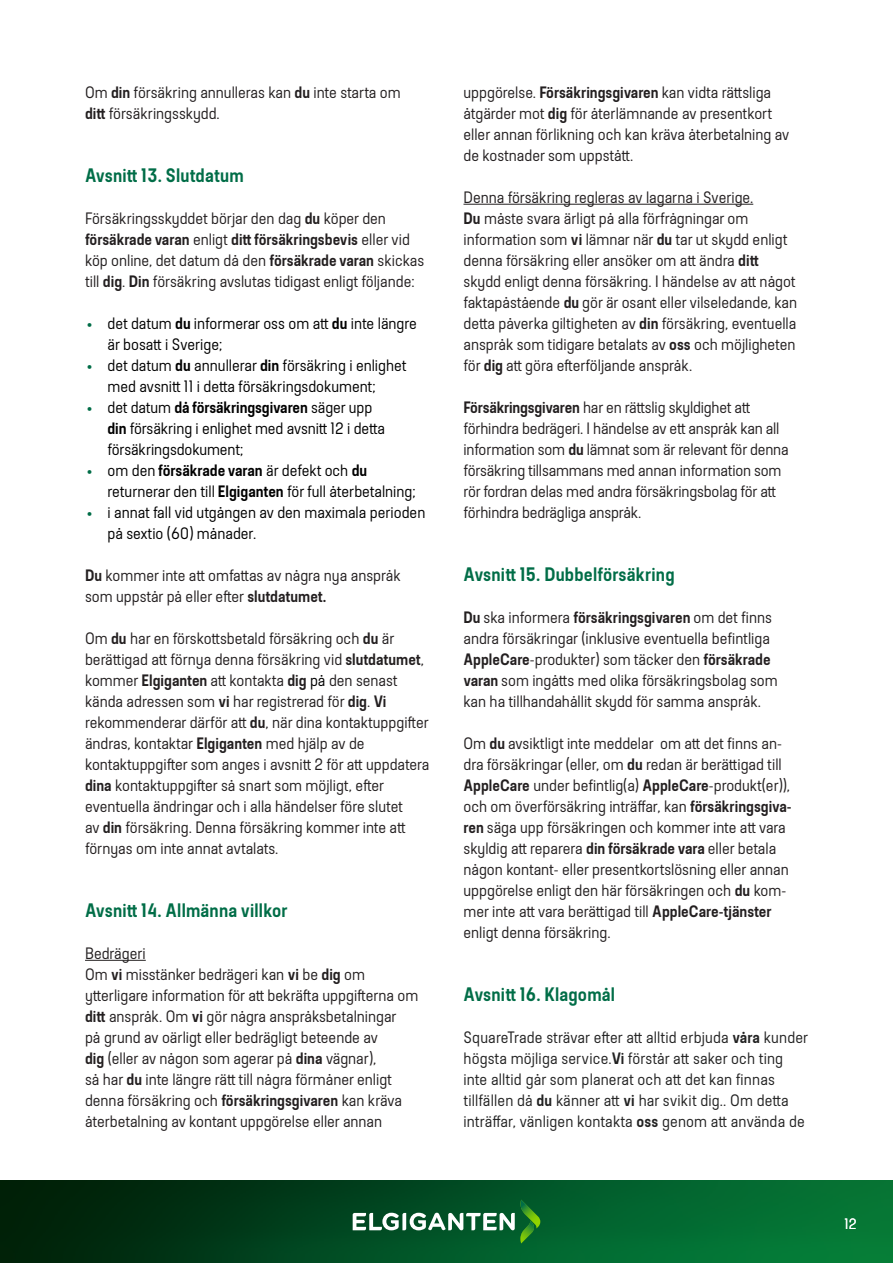
<style>
.page{position:relative;width:893px;height:1263px;background:#fff}
.page>*{position:absolute;margin:0;border:0;box-sizing:border-box;transform-origin:0 0}
.t1{font:600 19.5px "Elkjop Bodytext";letter-spacing:.01em;color:#006d47}
.t2{font:16.5px/21px "Elkjop Bodytext";color:#231f20}
.t3{font:16.5px/21px "Elkjop Bodytext";color:#000}
.t4{font:16.5px/21px "Elkjop Bodytext";letter-spacing:.01em;color:#222}
.t5{font:15px "Elkjop Bodytext";color:#fff}
.s1{font-weight:600}
.s2{color:#006d47}
.s3{color:#000}
</style>
<div class="page">
<img style="left:0;top:1180px;width:893px;height:83px">
<svg style="left:353px;top:1200px;width:187px;height:43px;background:#30734a"></svg>
<hr style="left:85px;top:960px;width:61px;height:1px;background:#231f20">
<hr style="left:463px;top:204px;width:290px;height:1px;background:#231f20">
<p class="t2" style="left:85px;top:82px;width:317px">Om <span class="s1">din</span> försäkring annulleras kan <span class="s1">du</span> inte starta om <span class="s1">ditt</span> försäkringsskydd.</p>
<p class="t1" style="left:85px;top:164px;width:160px">Avsnitt 13. Slutdatum</p>
<p class="t2" style="left:85px;top:208px;width:341px">Försäkringsskyddet börjar den dag <span class="s1">du</span> köper den <span class="s1">försäkrade varan</span> enligt <span class="s1">ditt försäkringsbevis</span> eller vid köp online, det datum då den <span class="s1">försäkrade varan</span> skickas till <span class="s1">dig</span>. <span class="s1">Din</span> försäkring avslutas tidigast enligt följande:</p>
<p class="t3" style="left:108px;top:313px;width:311px;text-indent:-21px"><span class="s2">•</span> det datum <span class="s1">du</span> informerar oss om att <span class="s1">du</span> inte längre är bosatt i Sverige;</p>
<p class="t3" style="left:86px;top:355px;width:322px;text-align:center"><span class="s2">•</span> det datum <span class="s1">du</span> annullerar <span class="s1">din</span> försäkring i enlighet med avsnitt 11 i detta försäkringsdokument;</p>
<p class="t3" style="left:108px;top:397px;width:279px;text-indent:-21px"><span class="s2">•</span> det datum <span class="s1">då försäkringsgivaren</span> säger upp <span class="s1">din</span> försäkring i enlighet med avsnitt 12 i detta försäkringsdokument;</p>
<p class="t3" style="left:108px;top:460px;width:310px;text-indent:-21px"><span class="s2">•</span> om den <span class="s1">försäkrade varan</span> är defekt och <span class="s1">du </span>returnerar den till <span class="s1">Elgiganten</span> för full återbetalning;</p>
<p class="t3" style="left:108px;top:502px;width:319px;text-indent:-21px"><span class="s2">•</span> i annat fall vid utgången av den maximala perioden på sextio (60) månader.</p>
<p class="t2" style="left:85px;top:565px;width:317px"><span class="s1">Du</span> kommer inte att omfattas av några nya anspråk som uppstår på eller efter <span class="s1">slutdatumet.</span></p>
<p class="t2" style="left:85px;top:628px;width:346px">Om <span class="s1">du</span> har en förskottsbetald försäkring och <span class="s1">du</span> är berättigad att förnya denna försäkring vid <span class="s1">slutdatumet</span>, kommer <span class="s1">Elgiganten</span> att kontakta <span class="s1">dig</span> <span class="s3">på</span> den senast kända adressen som <span class="s1">vi</span> har registrerad för <span class="s1">dig</span>. <span class="s1">Vi </span>rekommenderar därför att <span class="s1">du</span>, när dina kontaktuppgifter ändras, kontaktar <span class="s1">Elgiganten</span> med hjälp av de kontaktuppgifter som anges i avsnitt 2 för att uppdatera <span class="s1">dina</span> kontaktuppgifter så snart som möjligt, efter eventuella ändringar och i alla händelser före slutet<br>av <span class="s1">din</span> försäkring. Denna försäkring kommer inte att förnyas om inte annat avtalats.</p>
<p class="t1" style="left:85px;top:899px;width:204px">Avsnitt 14. Allmänna villkor</p>
<p class="t2" style="left:85px;top:943px;width:335px">Bedrägeri<br>Om <span class="s1">vi</span> misstänker bedrägeri kan <span class="s1">vi</span> be <span class="s1">dig</span> om ytterligare information för att bekräfta uppgifterna om <span class="s1">ditt</span> anspråk. Om <span class="s1">vi</span> gör några anspråksbetalningar<br>på grund av oärligt eller bedrägligt beteende av<br><span class="s1">dig</span> (eller av någon som agerar på <span class="s1">dina</span> vägnar),<br>så har <span class="s1">du</span> inte längre rätt till några förmåner enligt denna försäkring och <span class="s1">försäkringsgivaren</span> kan kräva återbetalning av kontant uppgörelse eller annan</p>
<p class="t2" style="left:463px;top:82px;width:328px">uppgörelse. <span class="s1">Försäkringsgivaren</span> kan vidta rättsliga åtgärder mot <span class="s1">dig</span> för återlämnande av presentkort eller annan förlikning och kan kräva återbetalning av de kostnader som uppstått.</p>
<p class="t2" style="left:463px;top:187px;width:335px">Denna försäkring regleras av lagarna i Sverige.<br><span class="s1">Du</span> måste svara ärligt på alla förfrågningar om information som <span class="s1">vi</span> lämnar när <span class="s1">du</span> tar ut skydd enligt denna försäkring eller ansöker om att ändra <span class="s1">ditt </span>skydd enligt denna försäkring. I händelse av att något faktapåstående <span class="s1">du</span> gör är osant eller vilseledande, kan detta påverka giltigheten av <span class="s1">din</span> försäkring, eventuella anspråk som tidigare betalats av <span class="s1">oss</span> och möjligheten för <span class="s1">dig</span> att göra efterföljande anspråk.</p>
<p class="t2" style="left:463px;top:397px;width:327px"><span class="s1">Försäkringsgivaren</span> har en rättslig skyldighet att förhindra bedrägeri. I händelse av ett anspråk kan all information som <span class="s1">du</span> lämnat som är relevant för denna försäkring tillsammans med annan information som rör fordran delas med andra försäkringsbolag för att förhindra bedrägliga anspråk.</p>
<p class="t1" style="left:463px;top:563px;width:213px">Avsnitt 15. Dubbelförsäkring</p>
<p class="t2" style="left:463px;top:607px;width:316px"><span class="s1">Du</span> ska informera <span class="s1">försäkringsgivaren</span> om det finns andra försäkringar (inklusive eventuella befintliga <span class="s1">AppleCare</span>-produkter) som täcker den <span class="s1">försäkrade varan</span> som ingåtts med olika försäkringsbolag som kan ha tillhandahållit skydd för samma anspråk.</p>
<p class="t2" style="left:463px;top:733px;width:330px">Om <span class="s1">du</span> avsiktligt inte meddelar om att det finns an&shy;dra försäkringar (eller, om <span class="s1">du</span> redan är berättigad till <span class="s1">AppleCare</span> under befintlig(a) <span class="s1">AppleCare</span>-produkt(er)), och om överförsäkring inträffar, kan <span class="s1">försäkringsgiva&shy;ren</span> säga upp försäkringen och kommer inte att vara skyldig att reparera <span class="s1">din försäkrade vara</span> eller betala någon kontant- eller presentkortslösning eller annan uppgörelse enligt den här försäkringen och <span class="s1">du</span> kom&shy;mer inte att vara berättigad till <span class="s1">AppleCare-tjänster </span>enligt denna försäkring.</p>
<p class="t1" style="left:463px;top:983px;width:153px">Avsnitt 16. Klagomål</p>
<p class="t4" style="left:463px;top:1027px;width:346px">SquareTrade strävar efter att alltid erbjuda <span class="s1">våra</span> kunder högsta möjliga service.<span class="s1">Vi</span> förstår att saker och ting inte alltid går som planerat och att det kan finnas tillfällen då <span class="s1">du</span> känner att <span class="s1">vi</span> har svikit dig.. Om detta inträffar, vänligen kontakta <span class="s1">oss</span> genom att använda de</p>
<p class="t5" style="left:844px;top:1216px;width:14px">12</p>
</div>
